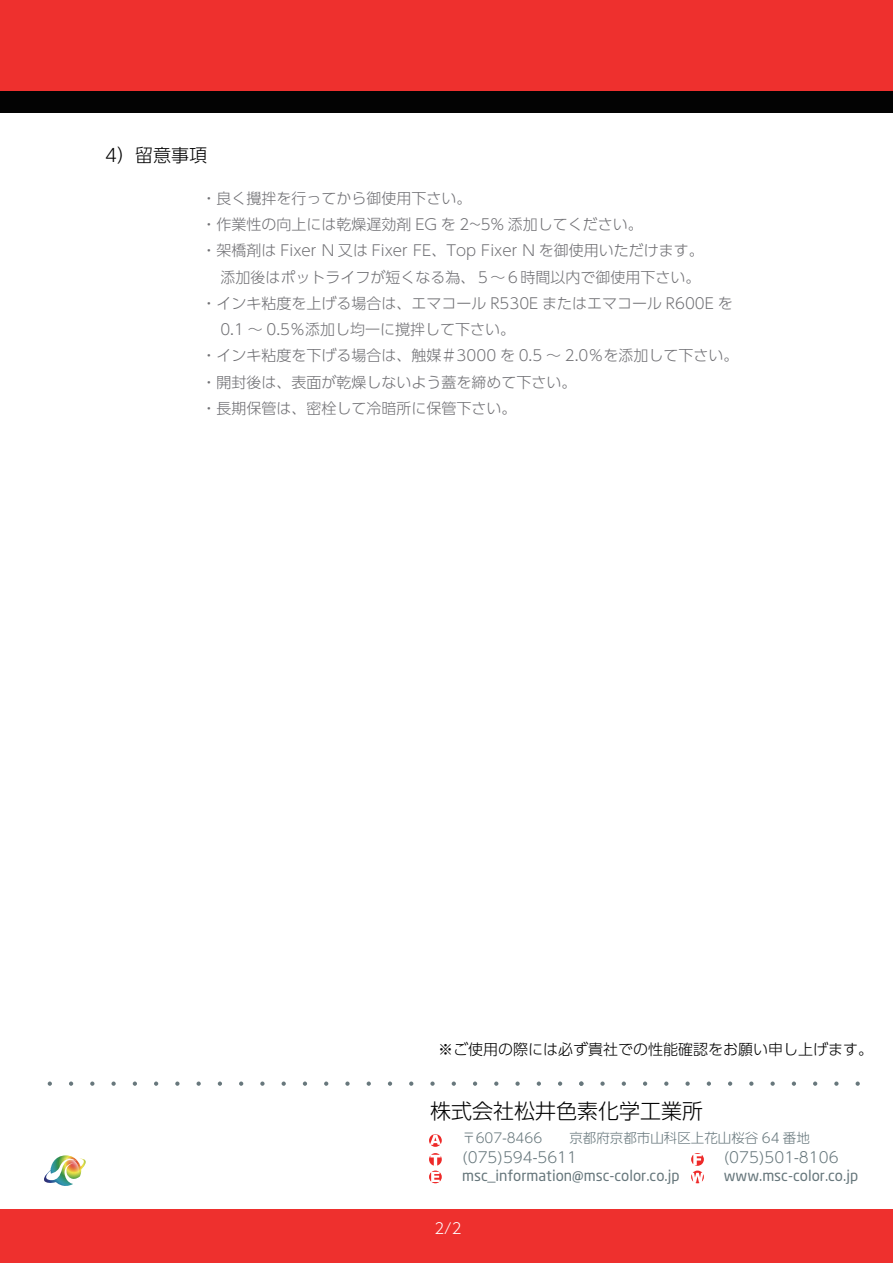
<style>
.page{position:relative;width:893px;height:1263px;background:#fff}
.page>*{position:absolute;margin:0;border:0;box-sizing:border-box;transform-origin:0 0}
.t1{font:300 21px "UD Shin Go Pr 6 N";color:#030303}
.t2{font:300 18px "UD Shin Go Pr 6 N";color:#030303}
.t3{font:300 15px/26.2px "UD Shin Go Pr 6 N";color:#717175}
.t4{font:15px "Neo Sans W1 G";color:#67777c}
.t5{font:300 15px "UD Shin Go Pr 6 N";color:#030303}
.t6{font:300 15px "UD Shin Go Pr 6 N";color:#67777c}
.t7{font:300 15px "UD Shin Go Pr 6 N";color:#fff}
.t8{font:300 13.5px "UD Shin Go Pr 6 N";color:#67777c}
</style>
<div class="page">
<svg style="left:44px;top:1155px;width:42px;height:31px"></svg>
<svg style="left:691px;top:1153px;width:13px;height:30px"></svg>
<svg style="left:429px;top:1153px;width:13px;height:30px"></svg>
<svg style="left:429px;top:1134px;width:13px;height:13px"></svg>
<svg style="left:48px;top:1081px;width:4px;height:5px"></svg>
<svg style="left:69px;top:1081px;width:4px;height:5px"></svg>
<svg style="left:90px;top:1081px;width:4px;height:5px"></svg>
<svg style="left:111px;top:1081px;width:5px;height:5px"></svg>
<svg style="left:133px;top:1081px;width:4px;height:5px"></svg>
<svg style="left:154px;top:1081px;width:4px;height:5px"></svg>
<svg style="left:175px;top:1081px;width:5px;height:5px"></svg>
<svg style="left:197px;top:1081px;width:4px;height:5px"></svg>
<svg style="left:218px;top:1081px;width:4px;height:5px"></svg>
<svg style="left:239px;top:1081px;width:4px;height:5px"></svg>
<svg style="left:260px;top:1081px;width:5px;height:5px"></svg>
<svg style="left:282px;top:1081px;width:4px;height:5px"></svg>
<svg style="left:303px;top:1081px;width:4px;height:5px"></svg>
<svg style="left:324px;top:1081px;width:4px;height:5px"></svg>
<svg style="left:345px;top:1081px;width:5px;height:5px"></svg>
<svg style="left:367px;top:1081px;width:4px;height:5px"></svg>
<svg style="left:388px;top:1081px;width:4px;height:5px"></svg>
<svg style="left:409px;top:1081px;width:4px;height:5px"></svg>
<svg style="left:430px;top:1081px;width:5px;height:5px"></svg>
<svg style="left:452px;top:1081px;width:4px;height:5px"></svg>
<svg style="left:473px;top:1081px;width:4px;height:5px"></svg>
<svg style="left:494px;top:1081px;width:4px;height:5px"></svg>
<svg style="left:515px;top:1081px;width:5px;height:5px"></svg>
<svg style="left:537px;top:1081px;width:4px;height:5px"></svg>
<svg style="left:558px;top:1081px;width:4px;height:5px"></svg>
<svg style="left:579px;top:1081px;width:4px;height:5px"></svg>
<svg style="left:600px;top:1081px;width:5px;height:5px"></svg>
<svg style="left:622px;top:1081px;width:4px;height:5px"></svg>
<svg style="left:643px;top:1081px;width:4px;height:5px"></svg>
<svg style="left:664px;top:1081px;width:4px;height:5px"></svg>
<svg style="left:685px;top:1081px;width:5px;height:5px"></svg>
<svg style="left:707px;top:1081px;width:4px;height:5px"></svg>
<svg style="left:728px;top:1081px;width:4px;height:5px"></svg>
<svg style="left:749px;top:1081px;width:4px;height:5px"></svg>
<svg style="left:770px;top:1081px;width:5px;height:5px"></svg>
<svg style="left:792px;top:1081px;width:4px;height:5px"></svg>
<svg style="left:813px;top:1081px;width:4px;height:5px"></svg>
<svg style="left:834px;top:1081px;width:4px;height:5px"></svg>
<svg style="left:855px;top:1081px;width:5px;height:5px"></svg>
<div style="left:0;top:1209px;width:893px;height:54px;background:#ee302e"></div>
<div style="left:0;top:0;width:893px;height:92px;background:#ee302e"></div>
<div style="left:0;top:91px;width:893px;height:21px;background:#030303"></div>
<p class="t2" style="left:105px;top:141px;width:103px">4）留意事項</p>
<p class="t3" style="left:202px;top:185px;width:538px">・良く攪拌を行ってから御使用下さい。<br>・作業性の向上には乾燥遅効剤 EG を 2~5% 添加してください。<br>・架橋剤は Fixer N 又は Fixer FE、Top Fixer N を御使用いただけます。<br>　添加後はポットライフが短くなる為、５～６時間以内で御使用下さい。<br>・インキ粘度を上げる場合は、エマコール R530E またはエマコール R600E を　0.1 ～ 0.5％添加し均一に撹拌して下さい。<br>・インキ粘度を下げる場合は、触媒＃3000 を 0.5 ～ 2.0％を添加して下さい。・開封後は、表面が乾燥しないよう蓋を締めて下さい。<br>・長期保管は、密栓して冷暗所に保管下さい。</p>
<p class="t5" style="left:438px;top:1037px;width:436px">※ご使用の際には必ず貴社での性能確認をお願い申し上げます。</p>
<h1 class="t1" style="left:430px;top:1094px;width:274px">株式会社松井色素化学工業所</h1>
<p class="t8" style="left:462px;top:1126px;width:349px">〒607-8466　　京都府京都市山科区上花山桜谷 64 番地</p>
<p class="t6" style="left:462px;top:1145px;width:116px">(075)594-5611</p>
<p class="t6" style="left:724px;top:1145px;width:116px">(075)501-8106</p>
<p class="t4" style="left:462px;top:1166px;width:219px">msc_information@msc-color.co.jp</p>
<p class="t4" style="left:724px;top:1166px;width:136px">www.msc-color.co.jp</p>
<p class="t7" style="left:434px;top:1216px;width:29px">2/2</p>
</div>
